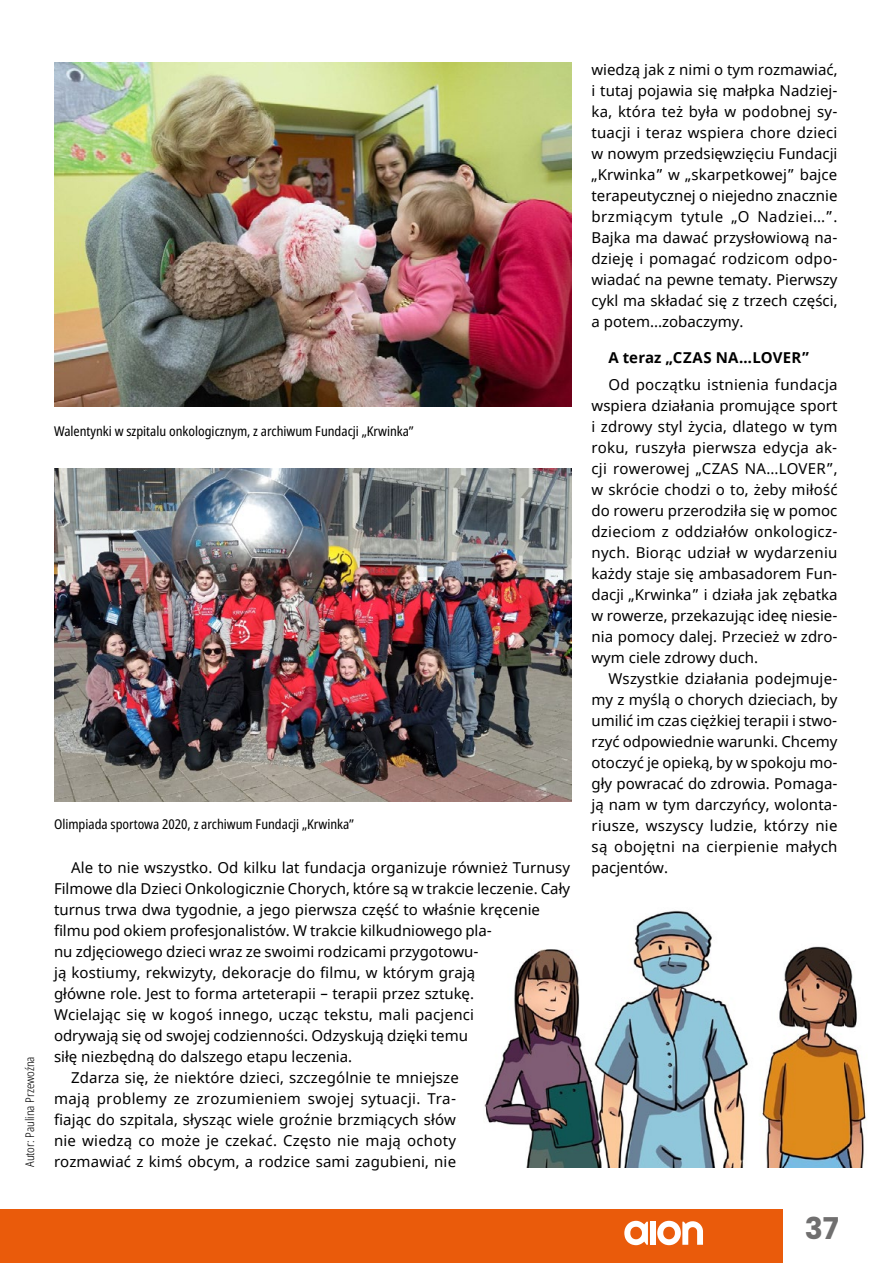
<style>
.page{position:relative;width:893px;height:1263px;background:#fff}
.page>*{position:absolute;margin:0;border:0;box-sizing:border-box;transform-origin:0 0}
.t1{font:700 30px "Poppins";color:#706f6f}
.t2{font:15px/21px "Noto Sans";color:#000;text-align:justify}
.t3{font:15px "Noto Sans";letter-spacing:.025em;color:#000}
.t4{font:700 15px "Noto Sans";letter-spacing:.01em;color:#000}
.t5{font:condensed 13.5px "Noto Sans";color:#000}
.t6{font:300 condensed 12px "Noto Sans";color:#000}
</style>
<div class="page">
<div style="left:0;top:1209px;width:782px;height:54px;background:#ea5b0b"></div>
<svg style="left:624px;top:1221px;width:24px;height:24px"></svg>
<div style="left:650px;top:1222px;width:6px;height:23px;background:#fff"></div>
<svg style="left:657px;top:1221px;width:46px;height:24px"></svg>
<img style="left:484px;top:910px;width:383px;height:257px">
<img style="left:54px;top:62px;width:517px;height:345px">
<img style="left:54px;top:469px;width:517px;height:332px">
<p class="t5" style="left:54px;top:421px;width:361px">Walentynki w szpitalu onkologicznym, z archiwum Fundacji „Krwinka”</p>
<p class="t6" style="left:21px;top:1167px;width:112px;rotate:-90deg">Autor: Paulina Przewoźna</p>
<p class="t5" style="left:54px;top:815px;width:302px">Olimpiada sportowa 2020, z archiwum Fundacji „Krwinka”</p>
<p class="t2" style="left:71px;top:858px;width:501px">Ale to nie wszystko. Od kilku lat fundacja organizuje również Turnusy</p>
<p class="t2" style="left:54px;top:879px;width:518px">Filmowe dla Dzieci Onkologicznie Chorych, które są w trakcie leczenie. Cały</p>
<p class="t2" style="left:54px;top:900px;width:487px">turnus trwa dwa tygodnie, a jego pierwsza część to właśnie kręcenie</p>
<p class="t2" style="left:54px;top:921px;width:439px">filmu pod okiem profesjonalistów. W trakcie kilkudniowego pla-</p>
<p class="t2" style="left:54px;top:942px;width:426px">nu zdjęciowego dzieci wraz ze swoimi rodzicami przygotowu-</p>
<p class="t2" style="left:54px;top:963px;width:423px">ją kostiumy, rekwizyty, dekoracje do filmu, w którym grają</p>
<p class="t2" style="left:54px;top:984px;width:421px">główne role. Jest to forma arteterapii – terapii przez sztukę.</p>
<p class="t2" style="left:54px;top:1005px;width:422px">Wcielając się w kogoś innego, ucząc tekstu, mali pacjenci</p>
<p class="t2" style="left:54px;top:1026px;width:415px">odrywają się od swojej codzienności. Odzyskują dzięki temu</p>
<p class="t2" style="left:54px;top:1047px;width:300px">siłę niezbędną do dalszego etapu leczenia.</p>
<p class="t2" style="left:71px;top:1068px;width:389px">Zdarza się, że niektóre dzieci, szczególnie te mniejsze</p>
<p class="t3" style="left:54px;top:1088px;width:404px">mają problemy ze zrozumieniem swojej sytuacji. Tra-</p>
<p class="t2" style="left:54px;top:1110px;width:403px">fiając do szpitala, słysząc wiele groźnie brzmiących słów</p>
<p class="t2" style="left:54px;top:1131px;width:403px">nie wiedzą co może je czekać. Często nie mają ochoty</p>
<p class="t2" style="left:54px;top:1152px;width:404px">rozmawiać z kimś obcym, a rodzice sami zagubieni, nie</p>
<p class="t2" style="left:591px;top:60px;width:248px">wiedzą jak z nimi o tym rozmawiać, i tutaj pojawia się małpka Nadziej&shy;ka, która też była w podobnej sy&shy;tuacji i teraz wspiera chore dzieci w nowym przedsięwzięciu Fundacji „Krwinka” w „skarpetkowej” bajce terapeutycznej o niejedno znacznie brzmiącym tytule „O Nadziei…”.<br>Bajka ma dawać przysłowiową na&shy;dzieję i pomagać rodzicom odpo&shy;wiadać na pewne tematy. Pierwszy cykl ma składać się z trzech części, a potem…zobaczymy.</p>
<p class="t4" style="left:608px;top:347px;width:203px">A teraz „CZAS NA…LOVER”</p>
<p class="t2" style="left:591px;top:375px;width:248px;text-indent:17px">Od początku istnienia fundacja wspiera działania promujące sport i zdrowy styl życia, dlatego w tym roku, ruszyła pierwsza edycja ak&shy;cji rowerowej „CZAS NA…LOVER”, w skrócie chodzi o to, żeby miłość do roweru przerodziła się w pomoc dzieciom z oddziałów onkologicz&shy;nych. Biorąc udział w wydarzeniu każdy staje się ambasadorem Fun&shy;dacji „Krwinka” i działa jak zębatka w rowerze, przekazując ideę niesie&shy;nia pomocy dalej. Przecież w zdro&shy;wym ciele zdrowy duch.</p>
<p class="t2" style="left:591px;top:669px;width:248px;text-indent:17px">Wszystkie działania podejmuje&shy;my z myślą o chorych dzieciach, by umilić im czas ciężkiej terapii i stwo&shy;rzyć odpowiednie warunki. Chcemy otoczyć je opieką, by w spokoju mo&shy;gły powracać do zdrowia. Pomaga&shy;ją nam w tym darczyńcy, wolonta&shy;riusze, wszyscy ludzie, którzy nie są obojętni na cierpienie małych pacjentów.</p>
<h1 class="t1" style="left:805px;top:1211px;width:36px">37</h1>
</div>
